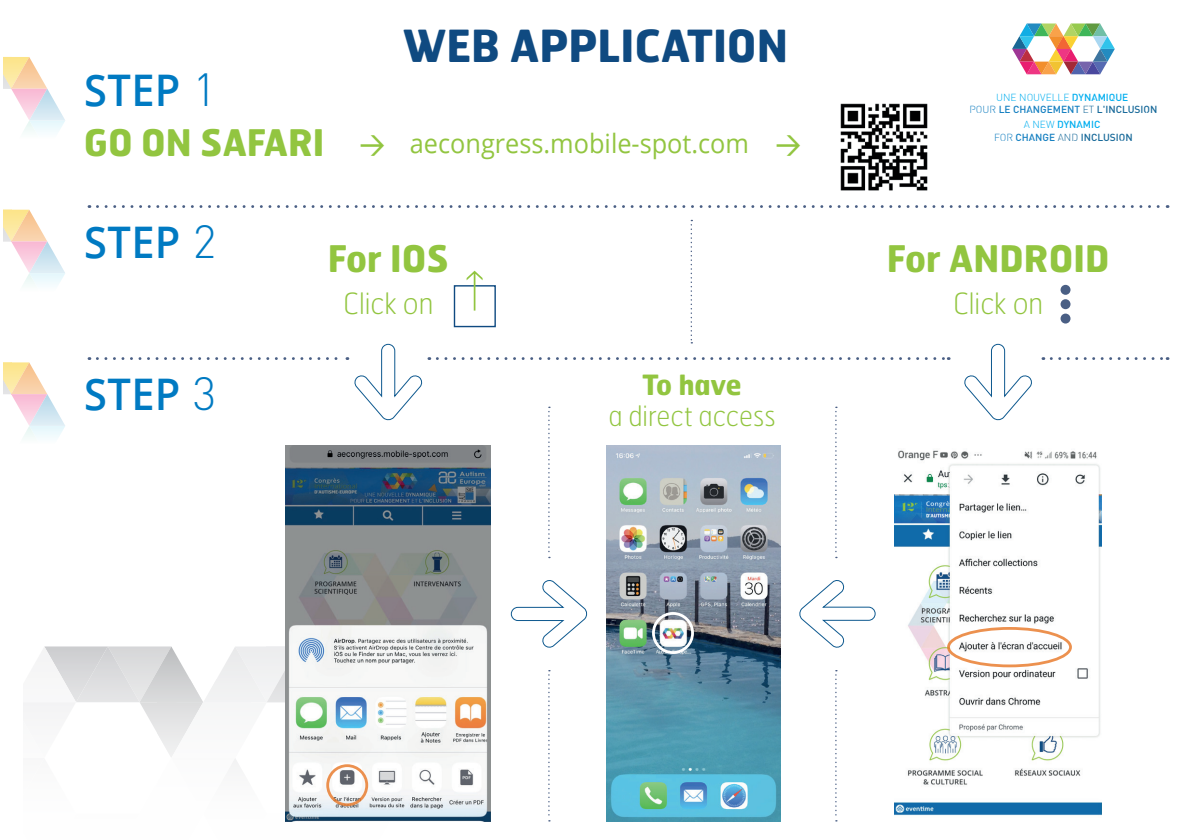
<style>
.page{position:relative;width:1191px;height:840px;background:#fff}
.page>*{position:absolute;margin:0;border:0;box-sizing:border-box;transform-origin:0 0}
.t1{font:700 44.2px "Hermes";color:#0f4a81;scale:.96 1}
.t2{font:600 43.6px "Open Sans";letter-spacing:.01em;color:#007ac2;scale:.96 1}
.t3{font:700 36.6px "Hermes";color:#92c540;scale:.96 1}
.t4{font:100 29.2px "Hermes";color:#92c540;scale:.96 1}
.t5{font:100 27.8px "Hermes";color:#92c540;scale:.96 1}
.t6{font:700 27.8px "Hermes";color:#92c540;scale:.96 1}
.t7{font:26.4px "Open Sans";color:#92c540;scale:.96 1}
.t8{font:500 10.2px/12.2px "Streetvertising";color:#1680c1;text-align:center}
.t9{font:500 10.2px/12.2px "Streetvertising";color:#176999;text-align:center}
.s1{font-family:"Streetvertising";font-weight:300;font-size:45.8px}
.s2{font-family:"DIN";font-weight:500}
.s3{font-weight:300;color:#00aeef}
.s4{color:#00aeef}
.s5{font-weight:300}
.s6{font-weight:300;color:#176999}
.s7{color:#176999}
.s8{font-weight:300;color:#1680c1}
.s9{color:#1680c1}
</style>
<div class="page">
<svg style="left:23px;top:597px;width:488px;height:225px"></svg>
<img style="left:286px;top:445px;width:205px;height:376px">
<img style="left:606px;top:445px;width:174px;height:376px">
<img style="left:894px;top:450px;width:207px;height:366px">
<svg style="left:1012px;top:23px;width:102px;height:51px"></svg>
<svg style="left:97px;top:205px;width:1071px;height:3px"></svg>
<svg style="left:97px;top:357px;width:251px;height:3px"></svg>
<svg style="left:1051px;top:357px;width:117px;height:3px"></svg>
<svg style="left:437px;top:357px;width:512px;height:3px"></svg>
<svg style="left:690px;top:220px;width:2px;height:123px"></svg>
<svg style="left:4px;top:362px;width:61px;height:76px"></svg>
<svg style="left:4px;top:209px;width:61px;height:76px"></svg>
<svg style="left:4px;top:57px;width:61px;height:75px"></svg>
<img style="left:840px;top:103px;width:88px;height:88px">
<svg style="left:548px;top:406px;width:2px;height:152px"></svg>
<svg style="left:548px;top:670px;width:2px;height:151px"></svg>
<svg style="left:511px;top:580px;width:76px;height:68px"></svg>
<svg style="left:354px;top:343px;width:69px;height:76px"></svg>
<svg style="left:964px;top:343px;width:68px;height:76px"></svg>
<svg style="left:835px;top:406px;width:2px;height:152px"></svg>
<svg style="left:835px;top:670px;width:2px;height:151px"></svg>
<svg style="left:799px;top:580px;width:76px;height:68px"></svg>
<div style="left:947px;top:626px;width:125px;height:41px;border:3px solid #e87624;border-radius:50%"></div>
<div style="left:326px;top:763px;width:42px;height:42px;border:3px solid #e87624;border-radius:50%"></div>
<div style="left:652px;top:611px;width:42px;height:42px;border:3px solid #fff;border-radius:50%"></div>
<div style="left:454px;top:285px;width:42px;height:42px;border:1px solid #0f4a81"></div>
<svg style="left:466px;top:270px;width:16px;height:40px"></svg>
<svg style="left:1060px;top:285px;width:10px;height:9px"></svg>
<svg style="left:1060px;top:299px;width:10px;height:10px"></svg>
<svg style="left:1060px;top:313px;width:10px;height:10px"></svg>
<h2 class="t2" style="left:84px;top:60px;width:139px">STEP <span class="s1">1</span></h2>
<h3 class="t3" style="left:84px;top:118px;width:252px">GO ON SAFARI</h3>
<h1 class="t1" style="left:403px;top:17px;width:403px">WEB APPLICATION</h1>
<h3 class="t7" style="left:359px;top:126px;width:462px"><span class="s2">&gt;</span> aecongress.mobile-spot.com <span class="s2">&gt;</span></h3>
<h2 class="t2" style="left:84px;top:212px;width:139px">STEP <span class="s1">2</span></h2>
<h2 class="t2" style="left:84px;top:364px;width:139px">STEP <span class="s1">3</span></h2>
<h3 class="t3" style="left:328px;top:234px;width:128px">For IOS</h3>
<h3 class="t4" style="left:343px;top:284px;width:95px">Click on</h3>
<h3 class="t6" style="left:642px;top:367px;width:105px">To have</h3>
<h3 class="t5" style="left:608px;top:398px;width:176px">a direct access</h3>
<p class="t8" style="left:969px;top:92px;width:189px"><span class="s3">UNE NOUVELLE</span> <span class="s4">DYNAMIQUE<br></span><span class="s5">POUR</span> LE CHANGEMENT <span class="s6">ET</span> <span class="s7">L'INCLUSION</span></p>
<p class="t9" style="left:994px;top:119px;width:140px"><span class="s3">A NEW</span> <span class="s4">DYNAMIC<br></span><span class="s8">FOR</span> <span class="s9">CHANGE</span> <span class="s5">AND</span> INCLUSION</p>
<h3 class="t3" style="left:886px;top:234px;width:233px">For ANDROID</h3>
<h3 class="t4" style="left:953px;top:284px;width:95px">Click on</h3>
</div>
